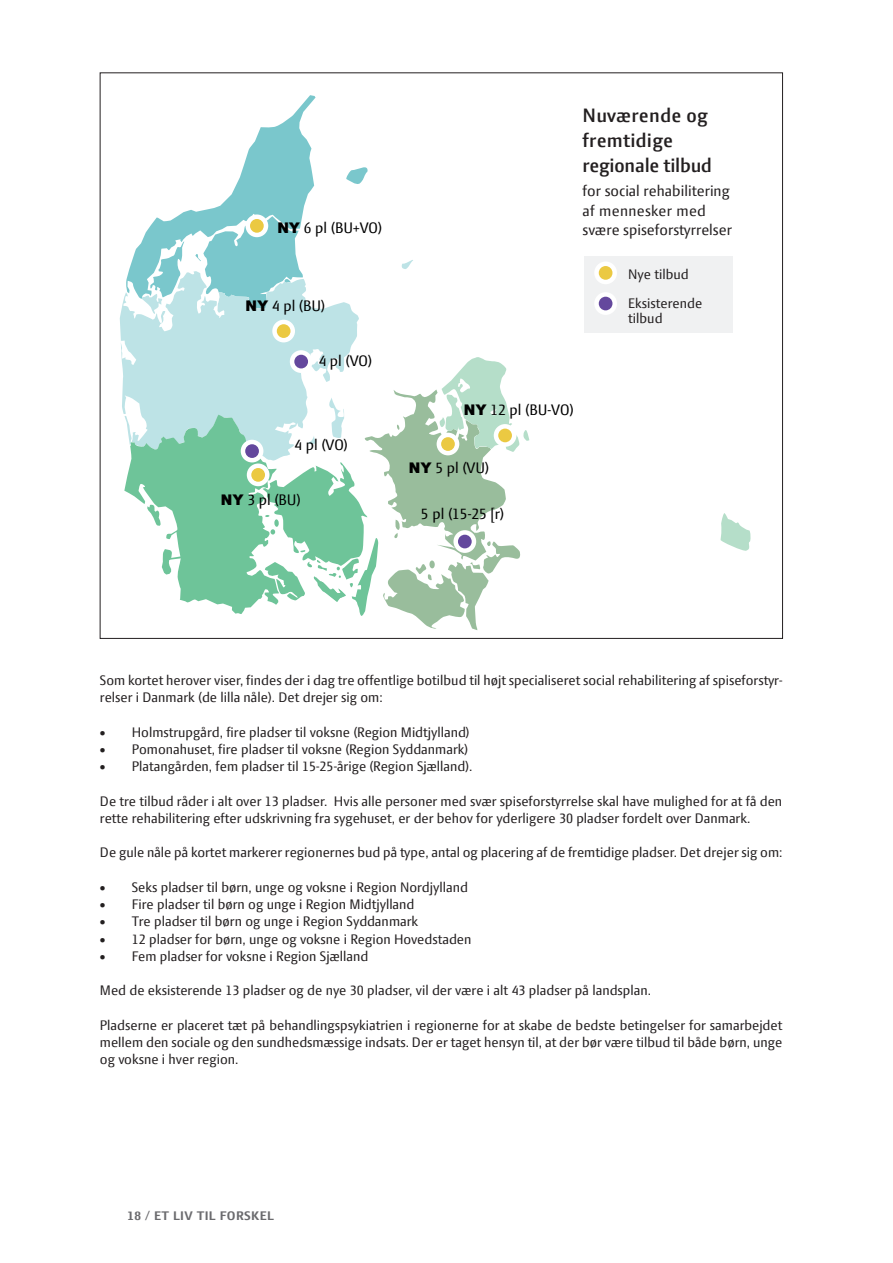
<style>
.page{position:relative;width:893px;height:1263px;background:#fff}
.page>*{position:absolute;margin:0;border:0;box-sizing:border-box;transform-origin:0 0}
.t1{font:600 21px/25.2px "Press Sans";letter-spacing:.01em;color:#231f20}
.t2{font:16.5px "Press Sans";color:#000}
.t3{font:16.5px/19.5px "Press Sans";color:#231f20}
.t4{font:15px/17.2px "Press Sans";color:#231f20}
.t5{font:700 13.5px "Press Sans";letter-spacing:.02em;color:#6b6b6e;scale:1.04 1}
.s1{font-weight:800}
</style>
<div class="page">
<svg style="left:720px;top:513px;width:31px;height:38px"></svg>
<svg style="left:346px;top:167px;width:22px;height:17px"></svg>
<svg style="left:120px;top:293px;width:239px;height:121px;background:#c5e6e9"></svg>
<svg style="left:401px;top:260px;width:12px;height:9px"></svg>
<svg style="left:126px;top:95px;width:190px;height:219px"></svg>
<svg style="left:272px;top:320px;width:23px;height:22px"></svg>
<div style="left:584px;top:256px;width:148px;height:76px;background:#f0f1f2"></div>
<svg style="left:595px;top:292px;width:22px;height:23px"></svg>
<svg style="left:595px;top:262px;width:22px;height:22px"></svg>
<svg style="left:124px;top:350px;width:405px;height:280px"></svg>
<p class="t1" style="left:583px;top:103px;width:131px">Nuværende og fremtidige regionale tilbud</p>
<p class="t3" style="left:583px;top:183px;width:149px">for social rehabilitering af mennesker med</p>
<p class="t2" style="left:277px;top:219px;width:106px"><span class="s1">NY</span> 6 pl (BU+VO)</p>
<p class="t3" style="left:583px;top:222px;width:151px">svære spiseforstyrrelser</p>
<p class="t2" style="left:245px;top:297px;width:81px"><span class="s1">NY</span> 4 pl (BU)</p>
<p class="t2" style="left:319px;top:352px;width:55px">4 pl (VO)</p>
<p class="t2" style="left:294px;top:437px;width:55px">4 pl (VO)</p>
<p class="t2" style="left:221px;top:491px;width:81px"><span class="s1">NY</span> 3 pl (BU)</p>
<p class="t2" style="left:464px;top:401px;width:111px"><span class="s1">NY</span> 12 pl (BU-VO)</p>
<p class="t2" style="left:409px;top:459px;width:82px"><span class="s1">NY</span> 5 pl (VU)</p>
<p class="t2" style="left:421px;top:505px;width:85px">5 pl (15-25 [r)</p>
<p class="t4" style="left:628px;top:267px;width:62px">Nye tilbud</p>
<p class="t4" style="left:628px;top:296px;width:75px">Eksisterende</p>
<p class="t4" style="left:628px;top:311px;width:36px">tilbud</p>
<p class="t4" style="left:100px;top:673px;width:684px">Som kortet herover viser, findes der i dag tre offentlige botilbud til højt specialiseret social rehabilitering af spiseforstyr&shy;relser i Danmark (de lilla nåle). Det drejer sig om:</p>
<p class="t4" style="left:100px;top:725px;width:371px">• Holmstrupgård, fire pladser til voksne (Region Midtjylland)</p>
<p class="t4" style="left:100px;top:742px;width:370px">• Pomonahuset, fire pladser til voksne (Region Syddanmark)</p>
<p class="t4" style="left:100px;top:759px;width:374px">• Platangården, fem pladser til 15-25-årige (Region Sjælland).</p>
<p class="t4" style="left:100px;top:794px;width:684px">De tre tilbud råder i alt over 13 pladser. Hvis alle personer med svær spiseforstyrrelse skal have mulighed for at få den rette rehabilitering efter udskrivning fra sygehuset, er der behov for yderligere 30 pladser fordelt over Danmark.</p>
<p class="t4" style="left:100px;top:845px;width:684px">De gule nåle på kortet markerer regionernes bud på type, antal og placering af de fremtidige pladser. Det drejer sig om:</p>
<p class="t4" style="left:100px;top:880px;width:369px">• Seks pladser til børn, unge og voksne i Region Nordjylland</p>
<p class="t4" style="left:100px;top:897px;width:316px">• Fire pladser til børn og unge i Region Midtjylland</p>
<p class="t4" style="left:100px;top:914px;width:320px">• Tre pladser til børn og unge i Region Syddanmark</p>
<p class="t4" style="left:100px;top:932px;width:373px">• 12 pladser for børn, unge og voksne i Region Hovedstaden</p>
<p class="t4" style="left:100px;top:949px;width:270px">• Fem pladser for voksne i Region Sjælland</p>
<p class="t4" style="left:100px;top:983px;width:553px">Med de eksisterende 13 pladser og de nye 30 pladser, vil der være i alt 43 pladser på landsplan.</p>
<p class="t4" style="left:100px;top:1018px;width:684px;text-align:justify">Pladserne er placeret tæt på behandlingspsykiatrien i regionerne for at skabe de bedste betingelser for samarbejdet mellem den sociale og den sundhedsmæssige indsats. Der er taget hensyn til, at der bør være tilbud til både børn, unge og voksne i hver region.</p>
<p class="t5" style="left:128px;top:1209px;width:142px">18 / ET LIV TIL FORSKEL</p>
</div>
